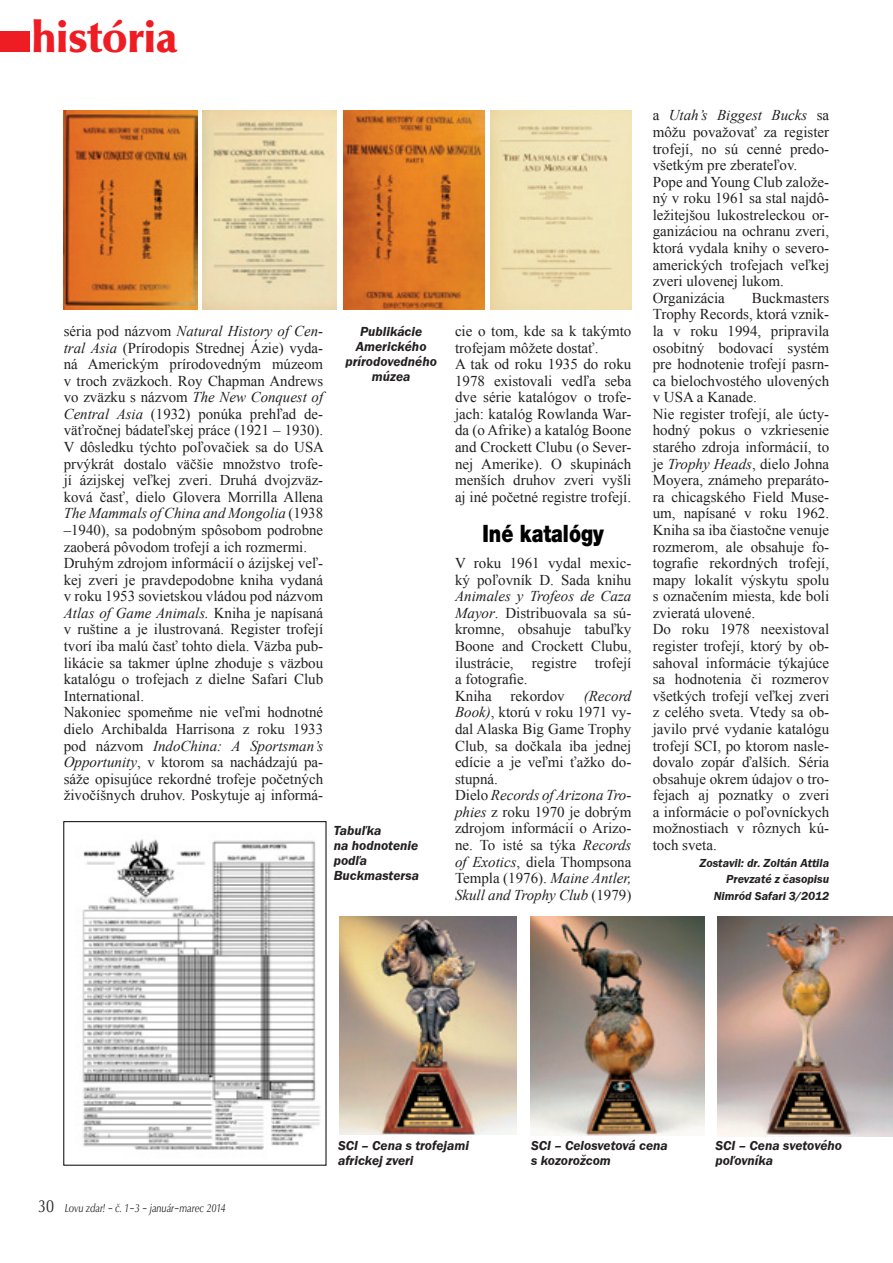
<style>
.page{position:relative;width:893px;height:1263px;background:#fff}
.page>*{position:absolute;margin:0;border:0;box-sizing:border-box;transform-origin:0 0}
.t1{font:900 45px "Classico URWTOT";color:#ee1d23}
.t2{font:900 24px "Helvetica Neue CE";color:#000;scale:.8 1}
.t3{font:15px/16.6px "Times New Roman";color:#231f20}
.t4{font:italic 600 13.5px/15px "Franklin Gothic Itc TEE";color:#231f20}
.t5{font:italic 600 12px/16.6px "Franklin Gothic Itc TEE";color:#231f20;text-align:right}
.t6{font:italic 12px "Classico URWTOT";color:#231f20;scale:.8 1}
.s1{font-style:italic}
.s2{font-style:normal;font-size:18px}
</style>
<div class="page">
<div style="left:0;top:31px;width:30px;height:21px;background:#ee1d23"></div>
<img style="left:203px;top:111px;width:134px;height:198px">
<img style="left:64px;top:111px;width:134px;height:198px">
<img style="left:343px;top:111px;width:142px;height:198px">
<img style="left:490px;top:111px;width:141px;height:198px">
<img style="left:82px;top:839px;width:239px;height:311px">
<img style="left:339px;top:916px;width:178px;height:219px">
<img style="left:530px;top:916px;width:174px;height:219px">
<img style="left:717px;top:916px;width:176px;height:220px">
<h1 class="t1" style="left:32px;top:9px;width:147px">história</h1>
<p class="t3" style="left:64px;top:322px;width:262px">séria pod názvom <span class="s1">Natural History of Cen&shy;tral Asia</span> (Prírodopis Strednej Ázie) vyda&shy;ná Americkým prírodovedným múzeom v troch zväzkoch. Roy Chapman Andrews vo zväzku s názvom <span class="s1">The New Conquest of Central Asia</span> (1932) ponúka prehľad de&shy;väťročnej bádateľskej práce (1921 – 1930).<br>V dôsledku týchto poľovačiek sa do USA prvýkrát dostalo väčšie množstvo trofe&shy;jí ázijskej veľkej zveri. Druhá dvojzväz&shy;ková časť, dielo Glovera Morrilla Allena <span class="s1">The Mammals of China and Mongolia</span> (1938 –1940), sa podobným spôsobom podrobne zaoberá pôvodom trofejí a ich rozmermi.<br>Druhým zdrojom informácií o ázijskej veľ&shy;kej zveri je pravdepodobne kniha vydaná v roku 1953 sovietskou vládou pod názvom <span class="s1">Atlas of Game Animals.</span> Kniha je napísaná v ruštine a je ilustrovaná. Register trofejí tvorí iba malú časť tohto diela. Väzba pub&shy;likácie sa takmer úplne zhoduje s väzbou katalógu o trofejach z dielne Safari Club International.<br>Nakoniec spomeňme nie veľmi hodnotné dielo Archibalda Harrisona z roku 1933 pod názvom <span class="s1">IndoChina: A Sportsman’s Opportunity</span>, v ktorom sa nachádzajú pa&shy;sáže opisujúce rekordné trofeje početných živočíšnych druhov. Poskytuje aj informá-</p>
<p class="t3" style="left:455px;top:322px;width:178px">cie o tom, kde sa k takýmto trofejam môžete dostať.<br>A tak od roku 1935 do roku<br>1978 existovali vedľa seba dve série katalógov o trofe&shy;jach: katalóg Rowlanda War&shy;da (o Afrike) a katalóg Boone and Crockett Clubu (o Sever&shy;nej Amerike). O skupinách menších druhov zveri vyšli aj iné početné registre trofejí.</p>
<p class="t4" style="left:345px;top:324px;width:93px;text-align:center">Publikácie<br>Amerického prírodovedného múzea</p>
<h2 class="t2" style="left:483px;top:519px;width:153px">Iné katalógy</h2>
<p class="t3" style="left:455px;top:554px;width:178px">V roku 1961 vydal mexic&shy;ký poľovník D. Sada knihu</p>
<p class="t3" style="left:455px;top:588px;width:178px"><span class="s1">Animales y Trofeos de Caza<br>Mayor</span>. Distribuovala sa sú&shy;kromne, obsahuje tabuľky<br>Boone and Crockett Clubu, ilustrácie, registre trofejí a fotografie.<br>Kniha</p>
<p class="t3" style="left:511px;top:687px;width:56px">rekordov</p>
<p class="t3" style="left:455px;top:687px;width:178px;text-indent:129px"><span class="s1">(Record<br>Book)</span>, ktorú v roku 1971 vy&shy;dal Alaska Big Game Trophy<br>Club, sa dočkala iba jednej edície a je veľmi ťažko do&shy;stupná.<br>Dielo <span class="s1">Records of Arizona Tro&shy;phies</span> z roku 1970 je dobrým zdrojom informácií o Arizo&shy;ne. To isté sa týka <span class="s1">Records of Exotics</span>, diela Thompsona<br>Templa (1976). <span class="s1">Maine Antler,<br>Skull and Trophy Club</span> (1979)</p>
<p class="t4" style="left:334px;top:823px;width:87px">Tabuľka<br>na hodnotenie podľa<br>Buckmastersa</p>
<p class="t3" style="left:653px;top:107px;width:178px">a <span class="s1">Utah’s Biggest Bucks</span> sa môžu považovať za register trofejí, no sú cenné predo&shy;všetkým pre zberateľov.<br>Pope and Young Club založe&shy;ný v roku 1961 sa stal najdô&shy;ležitejšou lukostreleckou or&shy;ganizáciou na ochranu zveri, ktorá vydala knihy o severo&shy;amerických trofejach veľkej zveri ulovenej lukom.<br>Organizácia</p>
<p class="t3" style="left:653px;top:289px;width:178px;text-indent:99px">Buckmasters<br>Trophy Records, ktorá vznik&shy;la v roku 1994, pripravila osobitný bodovací systém pre hodnotenie trofejí pasrn&shy;ca bielochvostého ulovených v USA a Kanade.<br>Nie register trofejí, ale úcty&shy;hodný pokus o vzkriesenie starého zdroja informácií, to je <span class="s1">Trophy Heads</span>, dielo Johna<br>Moyera, známeho preparáto&shy;ra chicagského Field Muse&shy;um, napísané v roku 1962.<br>Kniha sa iba čiastočne venuje rozmerom, ale obsahuje fo&shy;tografie rekordných trofejí, mapy lokalít výskytu spolu s označením miesta, kde boli zvieratá ulovené.<br>Do roku 1978 neexistoval register trofejí, ktorý by ob&shy;sahoval informácie týkajúce sa hodnotenia či rozmerov všetkých trofejí veľkej zveri z celého sveta. Vtedy sa ob&shy;javilo prvé vydanie katalógu trofejí SCI, po ktorom nasle&shy;dovalo zopár ďalších. Séria obsahuje okrem údajov o tro&shy;fejach aj poznatky o zveri a informácie o poľovníckych možnostiach v rôznych kú&shy;toch sveta.</p>
<p class="t5" style="left:699px;top:854px;width:131px">Zostavil: dr. Zoltán Attila<br>Prevzaté z časopisu<br>Nimród Safari 3/2012</p>
<p class="t6" style="left:38px;top:1200px;width:236px"><span class="s2">30</span> Lovu zdar! – č. 1–3 – január–marec 2014</p>
<p class="t4" style="left:338px;top:1138px;width:133px">SCI – Cena s trofejami africkej zveri</p>
<p class="t4" style="left:531px;top:1138px;width:138px">SCI – Celosvetová cena s kozorožcom</p>
<p class="t4" style="left:715px;top:1138px;width:128px">SCI – Cena svetového poľovníka</p>
</div>
